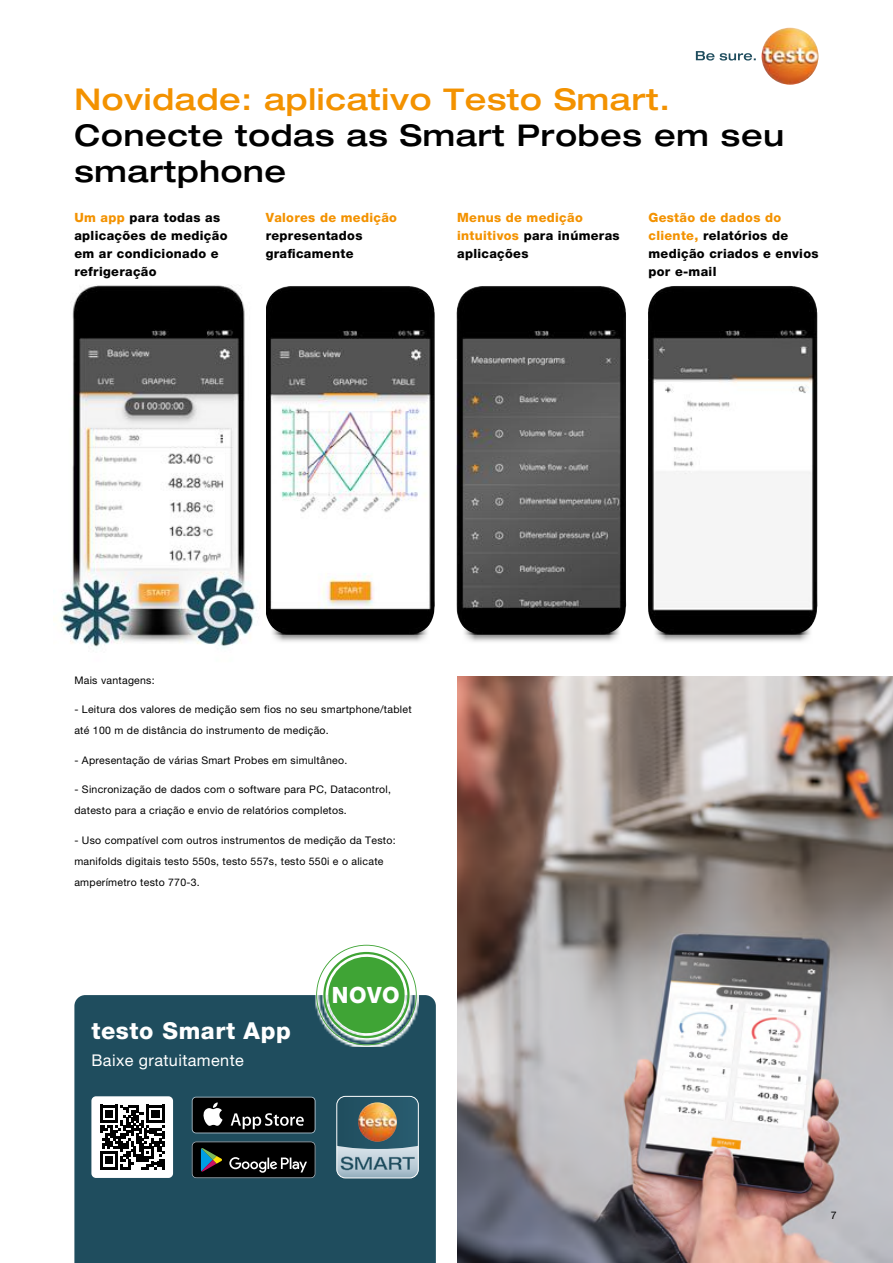
<style>
.page{position:relative;width:893px;height:1263px;background:#fff}
.page>*{position:absolute;margin:0;border:0;box-sizing:border-box;transform-origin:0 0}
.t1{font:500 expanded 30px/36px "Helvetica Neue LTW1 G";letter-spacing:.025em;color:#000}
.t2{font:500 expanded 30px "Helvetica Neue LTW1 G";letter-spacing:.025em;color:#f39200}
.t3{font:800 23.4px "Helvetica Neue LTW1 G";letter-spacing:.025em;color:#fff}
.t4{font:800 22.5px "Helvetica Neue LTW1 G";color:#fff}
.t5{font:16.2px "Helvetica Neue LTW1 G";letter-spacing:.025em;color:#fff}
.t6{font:800 12.75px/18px "Helvetica Neue LTW1 G";letter-spacing:.025em;color:#000}
.t7{font:800 12.75px/18px "Helvetica Neue LTW1 G";letter-spacing:.025em;color:#f39200}
.t8{font:10.5px/21px "Helvetica Neue LTW1 G";letter-spacing:.025em;color:#000}
.s1{color:#f39200}
.s2{color:#000}
</style>
<div class="page">
<img style="left:272px;top:634px;width:155px;height:8px">
<img style="left:655px;top:634px;width:155px;height:8px">
<img style="left:464px;top:634px;width:155px;height:8px">
<svg style="left:696px;top:51px;width:60px;height:10px"></svg>
<img style="left:761px;top:28px;width:58px;height:57px;border-radius:29px">
<img style="left:648px;top:286px;width:166px;height:348px">
<img style="left:456px;top:286px;width:166px;height:348px">
<img style="left:266px;top:286px;width:164px;height:348px">
<img style="left:53px;top:285px;width:203px;height:364px">
<img style="left:457px;top:676px;width:436px;height:587px">
<div style="left:74px;top:995px;width:362px;height:268px;background:#1f4d5e"></div>
<div style="left:91px;top:1096px;width:82px;height:82px;background:#fff;border-radius:5px"></div>
<svg style="left:100px;top:1105px;width:65px;height:64px"></svg>
<img style="left:337px;top:1096px;width:81px;height:82px">
<div style="left:336px;top:1096px;width:83px;height:82px;border:1px solid #fff;border-radius:9px"></div>
<svg style="left:192px;top:1141px;width:123px;height:37px;background:#202525"></svg>
<svg style="left:192px;top:1097px;width:123px;height:36px"></svg>
<div style="left:193px;top:1097px;width:122px;height:35px;background:#000;border-radius:4px"></div>
<svg style="left:203px;top:1102px;width:20px;height:24px"></svg>
<svg style="left:231px;top:1113px;width:73px;height:16px"></svg>
<svg style="left:314px;top:944px;width:105px;height:103px"></svg>
<svg style="left:316px;top:945px;width:101px;height:100px"></svg>
<div style="left:91px;top:1022px;width:228px;height:68px;background:#1f4d5e"></div>
<h1 class="t2" style="left:74px;top:80px;width:597px">Novidade: aplicativo Testo Smart.</h1>
<h1 class="t1" style="left:74px;top:116px;width:711px">Conecte todas as Smart Probes em seu smartphone</h1>
<p class="t6" style="left:648px;top:208px;width:172px"><span class="s1">Gestão de dados do cliente,</span> relatórios de medição criados e envios por e-mail</p>
<p class="t7" style="left:266px;top:208px;width:133px">Valores de medição</p>
<p class="t6" style="left:266px;top:226px;width:98px">representados graficamente</p>
<p class="t7" style="left:457px;top:208px;width:164px">Menus de medição intuitivos <span class="s2">para inúmeras aplicações</span></p>
<p class="t6" style="left:74px;top:208px;width:155px"><span class="s1">Um app</span> para todas as aplicações de medição em ar condicionado e refrigeração</p>
<p class="t8" style="left:74px;top:669px;width:82px">Mais vantagens:</p>
<p class="t8" style="left:74px;top:699px;width:339px">- Leitura dos valores de medição sem fios no seu smartphone/tablet até 100 m de distância do instrumento de medição.</p>
<p class="t8" style="left:74px;top:749px;width:274px">- Apresentação de várias Smart Probes em simultâneo.</p>
<p class="t8" style="left:74px;top:779px;width:318px">- Sincronização de dados com o software para PC, Datacontrol, datesto para a criação e envio de relatórios completos.</p>
<p class="t8" style="left:74px;top:829px;width:323px">- Uso compatível com outros instrumentos de medição da Testo: manifolds digitais testo 550s, testo 557s, testo 550i e o alicate amperímetro testo 770-3.</p>
<h2 class="t3" style="left:91px;top:1016px;width:201px">testo Smart App</h2>
<h3 class="t5" style="left:91px;top:1050px;width:154px">Baixe gratuitamente</h3>
<h3 class="t4" style="left:332px;top:982px;width:69px">NOVO</h3>
<p class="t8" style="left:831px;top:1205px;width:7px">7</p>
</div>
